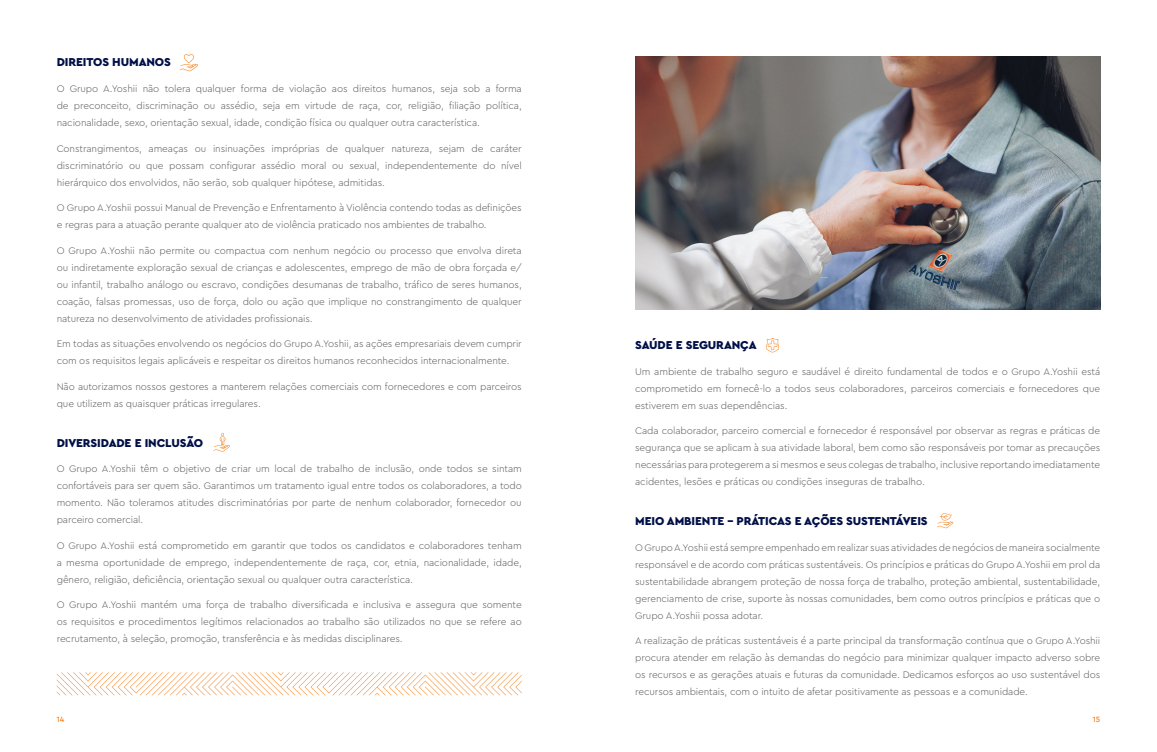
<style>
.page{position:relative;width:1157px;height:752px;background:#fff}
.page>*{position:absolute;margin:0;border:0;box-sizing:border-box;transform-origin:0 0}
.t1{font:900 12px "Cera Pro";letter-spacing:-.01em;color:#000f47}
.t2{font:300 10px/17px "Cera Pro";letter-spacing:-.01em;color:#58595b;text-align:justify}
.t3{font:500 8px "Cera Pro";color:#f58220}
</style>
<div class="page">
<img style="left:635px;top:57px;width:465px;height:252px">
<svg style="left:57px;top:672px;width:465px;height:22px"></svg>
<svg style="left:180px;top:54px;width:18px;height:17px"></svg>
<svg style="left:213px;top:432px;width:17px;height:19px"></svg>
<svg style="left:766px;top:338px;width:13px;height:14px"></svg>
<svg style="left:937px;top:513px;width:16px;height:15px"></svg>
<p class="t1" style="left:57px;top:54px;width:116px">DIREITOS HUMANOS</p>
<p class="t2" style="left:57px;top:80px;width:466px">O Grupo A.Yoshii não tolera qualquer forma de violação aos direitos humanos, seja sob a forma de preconceito, discriminação ou assédio, seja em virtude de raça, cor, religião, filiação política, nacionalidade, sexo, orientação sexual, idade, condição física ou qualquer outra característica.</p>
<p class="t2" style="left:57px;top:139px;width:466px">Constrangimentos, ameaças ou insinuações impróprias de qualquer natureza, sejam de caráter discriminatório ou que possam configurar assédio moral ou sexual, independentemente do nível hierárquico dos envolvidos, não serão, sob qualquer hipótese, admitidas.</p>
<p class="t2" style="left:57px;top:199px;width:466px">O Grupo A.Yoshii possui Manual de Prevenção e Enfrentamento à Violência contendo todas as definições e regras para a atuação perante qualquer ato de violência praticado nos ambientes de trabalho.</p>
<p class="t2" style="left:57px;top:241px;width:466px">O Grupo A.Yoshii não permite ou compactua com nenhum negócio ou processo que envolva direta ou indiretamente exploração sexual de crianças e adolescentes, emprego de mão de obra forçada e/ ou infantil, trabalho análogo ou escravo, condições desumanas de trabalho, tráfico de seres humanos, coação, falsas promessas, uso de força, dolo ou ação que implique no constrangimento de qualquer natureza no desenvolvimento de atividades profissionais.</p>
<p class="t2" style="left:57px;top:335px;width:466px">Em todas as situações envolvendo os negócios do Grupo A.Yoshii, as ações empresariais devem cumprir com os requisitos legais aplicáveis e respeitar os direitos humanos reconhecidos internacionalmente.</p>
<p class="t2" style="left:57px;top:377px;width:466px">Não autorizamos nossos gestores a manterem relações comerciais com fornecedores e com parceiros que utilizem as quaisquer práticas irregulares.</p>
<p class="t1" style="left:57px;top:434px;width:148px">DIVERSIDADE E INCLUSÃO</p>
<p class="t2" style="left:57px;top:459px;width:466px">O Grupo A.Yoshii têm o objetivo de criar um local de trabalho de inclusão, onde todos se sintam confortáveis para ser quem são. Garantimos um tratamento igual entre todos os colaboradores, a todo momento. Não toleramos atitudes discriminatórias por parte de nenhum colaborador, fornecedor ou parceiro comercial.</p>
<p class="t2" style="left:57px;top:536px;width:466px">O Grupo A.Yoshii está comprometido em garantir que todos os candidatos e colaboradores tenham a mesma oportunidade de emprego, independentemente de raça, cor, etnia, nacionalidade, idade, gênero, religião, deficiência, orientação sexual ou qualquer outra característica.</p>
<p class="t2" style="left:57px;top:595px;width:466px">O Grupo A.Yoshii mantém uma força de trabalho diversificada e inclusiva e assegura que somente os requisitos e procedimentos legítimos relacionados ao trabalho são utilizados no que se refere ao recrutamento, à seleção, promoção, transferência e às medidas disciplinares.</p>
<p class="t1" style="left:635px;top:337px;width:123px">SAÚDE E SEGURANÇA</p>
<p class="t2" style="left:635px;top:362px;width:466px">Um ambiente de trabalho seguro e saudável é direito fundamental de todos e o Grupo A.Yoshii está comprometido em fornecê-lo a todos seus colaboradores, parceiros comerciais e fornecedores que estiverem em suas dependências.</p>
<p class="t2" style="left:635px;top:422px;width:466px">Cada colaborador, parceiro comercial e fornecedor é responsável por observar as regras e práticas de segurança que se aplicam à sua atividade laboral, bem como são responsáveis por tomar as precauções necessárias para protegerem a si mesmos e seus colegas de trabalho, inclusive reportando imediatamente acidentes, lesões e práticas ou condições inseguras de trabalho.</p>
<p class="t1" style="left:635px;top:512px;width:294px">MEIO AMBIENTE – PRÁTICAS E AÇÕES SUSTENTÁVEIS</p>
<p class="t2" style="left:635px;top:538px;width:466px">O Grupo A.Yoshii está sempre empenhado em realizar suas atividades de negócios de maneira socialmente responsável e de acordo com práticas sustentáveis. Os princípios e práticas do Grupo A.Yoshii em prol da sustentabilidade abrangem proteção de nossa força de trabalho, proteção ambiental, sustentabilidade, gerenciamento de crise, suporte às nossas comunidades, bem como outros princípios e práticas que o Grupo A.Yoshii possa adotar.</p>
<p class="t2" style="left:635px;top:631px;width:466px">A realização de práticas sustentáveis é a parte principal da transformação contínua que o Grupo A.Yoshii procura atender em relação às demandas do negócio para minimizar qualquer impacto adverso sobre os recursos e as gerações atuais e futuras da comunidade. Dedicamos esforços ao uso sustentável dos recursos ambientais, com o intuito de afetar positivamente as pessoas e a comunidade.</p>
<p class="t3" style="left:57px;top:713px;width:9px">14</p>
<p class="t3" style="left:1092px;top:713px;width:9px">15</p>
</div>
